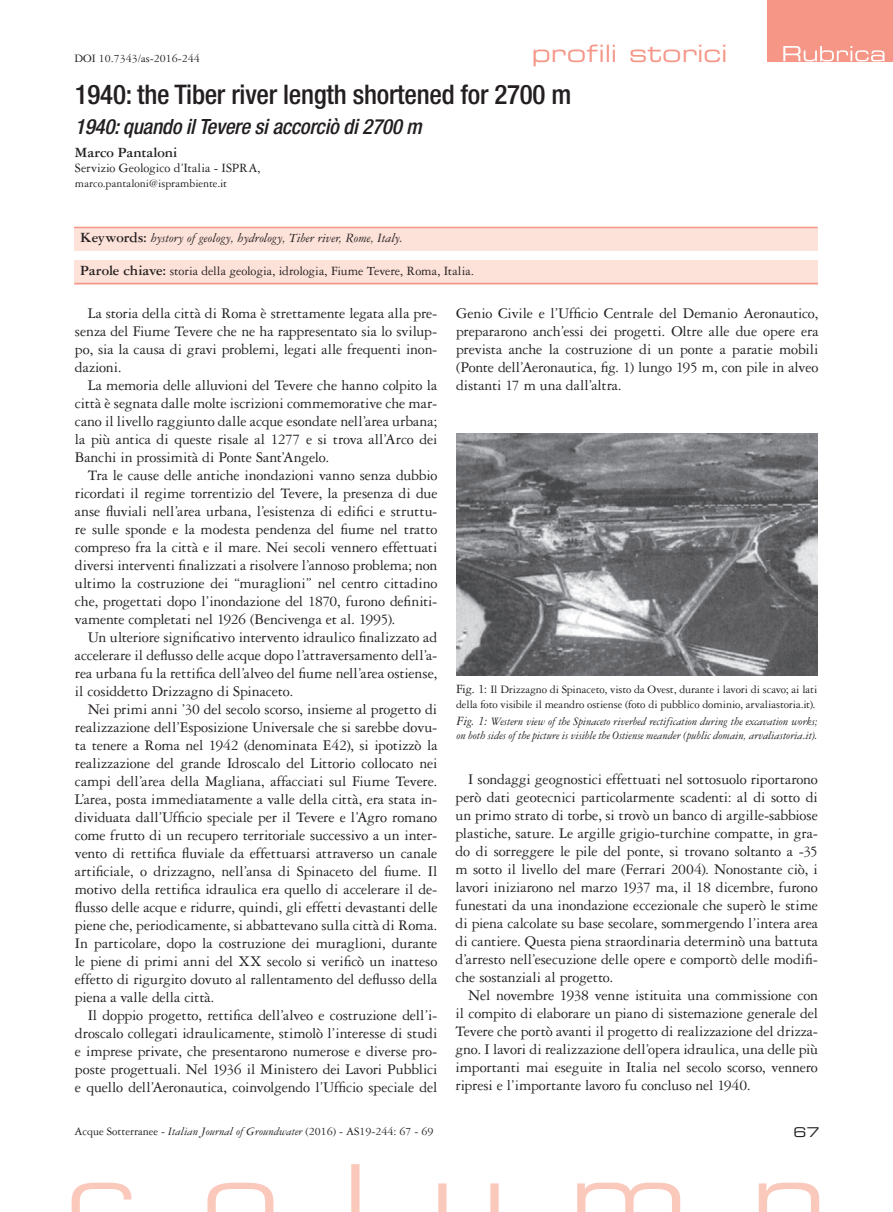
<style>
.page{position:relative;width:893px;height:1212px;background:#fff}
.page>*{position:absolute;margin:0;border:0;box-sizing:border-box;transform-origin:0 0}
.t1{font:500 condensed 27px "Helvetica Neue LT Std";letter-spacing:-.01em;color:#231f20}
.t2{font:24px "Eurostile LT Std Ex 2";color:#f59687}
.t3{font:italic 500 condensed 21px "Helvetica Neue LT Std";letter-spacing:-.015em;color:#231f20}
.t4{font:15.75px/18px "Garamond 3 LT Std";letter-spacing:-.01em;color:#231f20;text-align:justify}
.t5{font:700 15px "Garamond 3 LT Std";letter-spacing:-.005em;color:#231f20}
.t6{font:13.5px "Garamond 3 LT Std";letter-spacing:-.01em;color:#231f20}
.t7{font:italic 13.5px "Garamond 3 LT Std";color:#231f20}
.t8{font:13.5px "Eurostile LT Std Ex 2";color:#231f20}
.t9{font:12px/14.4px "Garamond 3 LT Std";letter-spacing:-.005em;color:#231f20}
.t10{font:italic 12px/14.4px "Garamond 3 LT Std";letter-spacing:-.005em;color:#231f20}
.s1{font-weight:700;font-style:normal;font-size:15px}
.s2{font-weight:700;font-size:15px}
.s3{font-size:13.5px}
.s4{font-style:italic}
</style>
<div class="page">
<svg style="left:72px;top:1164px;width:747px;height:48px"></svg>
<img style="left:456px;top:434px;width:361px;height:241px">
<div style="left:767px;top:0;width:126px;height:62px;background:#f59687"></div>
<svg style="left:783px;top:46px;width:101px;height:15px"></svg>
<div style="left:74px;top:260px;width:743px;height:24px;background:#fde2d9"></div>
<div style="left:74px;top:227px;width:743px;height:24px;background:#fde2d9"></div>
<hr style="left:74px;top:227px;width:743px;height:1px;background:#f59687">
<hr style="left:74px;top:283px;width:744px;height:1px;background:#f59687">
<p class="t9" style="left:74px;top:51px;width:127px">DOI 10.7343/as-2016-244</p>
<h2 class="t2" style="left:532px;top:37px;width:197px">profili storici</h2>
<h1 class="t1" style="left:75px;top:79px;width:498px">1940: the Tiber river length shortened for 2700 m</h1>
<h3 class="t3" style="left:75px;top:114px;width:348px">1940: quando il Tevere si accorciò di 2700 m</h3>
<p class="t5" style="left:75px;top:144px;width:104px">Marco Pantaloni</p>
<p class="t6" style="left:75px;top:161px;width:187px">Servizio Geologico d’Italia - ISPRA,</p>
<p class="t9" style="left:75px;top:177px;width:154px">marco.pantaloni@isprambiente.it</p>
<p class="t7" style="left:80px;top:231px;width:324px"><span class="s1">Keywords:</span> hystory of geology, hydrology, Tiber river, Rome, Italy.</p>
<p class="t6" style="left:80px;top:264px;width:395px"><span class="s2">Parole chiave:</span> storia della geologia, idrologia, Fiume Tevere, Roma, Italia.</p>
<p class="t4" style="left:75px;top:304px;width:364px;text-indent:13px">La storia della città di Roma è strettamente legata alla pre&shy;senza del Fiume Tevere che ne ha rappresentato sia lo svilup&shy;po, sia la causa di gravi problemi, legati alle frequenti inon&shy;dazioni.</p>
<p class="t4" style="left:75px;top:376px;width:364px;text-indent:13px">La memoria delle alluvioni del Tevere che hanno colpito la città è segnata dalle molte iscrizioni commemorative che mar&shy;cano il livello raggiunto dalle acque esondate nell’area urbana; la più antica di queste risale al 1277 e si trova all’Arco dei Banchi in prossimità di Ponte Sant’Angelo.</p>
<p class="t4" style="left:75px;top:466px;width:364px;text-indent:13px">Tra le cause delle antiche inondazioni vanno senza dubbio ricordati il regime torrentizio del Tevere, la presenza di due anse fluviali nell’area urbana, l’esistenza di edifici e struttu&shy;re sulle sponde e la modesta pendenza del fiume nel tratto compreso fra la città e il mare. Nei secoli vennero effettuati diversi interventi finalizzati a risolvere l’annoso problema; non ultimo la costruzione dei “muraglioni” nel centro cittadino che, progettati dopo l’inondazione del 1870, furono definiti&shy;vamente completati nel 1926 (Bencivenga et al. 1995).</p>
<p class="t4" style="left:75px;top:628px;width:364px;text-indent:13px">Un ulteriore significativo intervento idraulico finalizzato ad accelerare il deflusso delle acque dopo l’attraversamento dell’a&shy;rea urbana fu la rettifica dell’alveo del fiume nell’area ostiense, il cosiddetto Drizzagno di Spinaceto.</p>
<p class="t4" style="left:75px;top:700px;width:364px;text-indent:13px">Nei primi anni ’30 del secolo scorso, insieme al progetto di realizzazione dell’Esposizione Universale che si sarebbe dovu&shy;ta tenere a Roma nel 1942 (denominata E42), si ipotizzò la realizzazione del grande Idroscalo del Littorio collocato nei campi dell’area della Magliana, affacciati sul Fiume Tevere.<br>L’area, posta immediatamente a valle della città, era stata in&shy;dividuata dall’Ufficio speciale per il Tevere e l’Agro romano come frutto di un recupero territoriale successivo a un inter&shy;vento di rettifica fluviale da effettuarsi attraverso un canale artificiale, o drizzagno, nell’ansa di Spinaceto del fiume. Il motivo della rettifica idraulica era quello di accelerare il de&shy;flusso delle acque e ridurre, quindi, gli effetti devastanti delle piene che, periodicamente, si abbattevano sulla città di Roma.<br>In particolare, dopo la costruzione dei muraglioni, durante le piene di primi anni del XX secolo si verificò un inatteso effetto di rigurgito dovuto al rallentamento del deflusso della piena a valle della città.</p>
<p class="t4" style="left:75px;top:1006px;width:364px;text-indent:13px">Il doppio progetto, rettifica dell’alveo e costruzione dell’i&shy;droscalo collegati idraulicamente, stimolò l’interesse di studi e imprese private, che presentarono numerose e diverse pro&shy;poste progettuali. Nel 1936 il Ministero dei Lavori Pubblici e quello dell’Aeronautica, coinvolgendo l’Ufficio speciale del</p>
<p class="t4" style="left:456px;top:304px;width:364px">Genio Civile e l’Ufficio Centrale del Demanio Aeronautico, prepararono anch’essi dei progetti. Oltre alle due opere era prevista anche la costruzione di un ponte a paratie mobili (Ponte dell’Aeronautica, fig. 1) lungo 195 m, con pile in alveo distanti 17 m una dall’altra.</p>
<p class="t9" style="left:456px;top:682px;width:363px"><span class="s3">Fig. 1:</span> Il Drizzagno di Spinaceto, visto da Ovest, durante i lavori di scavo; ai lati della foto visibile il meandro ostiense (foto di pubblico dominio, arvaliastoria.it).</p>
<p class="t10" style="left:457px;top:714px;width:363px"><span class="s3">Fig. 1:</span> Western view of the Spinaceto riverbed rectification during the excavation works; on both sides of the picture is visible the Ostiense meander (public domain, arvaliastoria.it).</p>
<p class="t4" style="left:455px;top:770px;width:364px;text-indent:13px">I sondaggi geognostici effettuati nel sottosuolo riportarono però dati geotecnici particolarmente scadenti: al di sotto di un primo strato di torbe, si trovò un banco di argille-sabbiose plastiche, sature. Le argille grigio-turchine compatte, in gra&shy;do di sorreggere le pile del ponte, si trovano soltanto a -35 m sotto il livello del mare (Ferrari 2004). Nonostante ciò, i lavori iniziarono nel marzo 1937 ma, il 18 dicembre, furono funestati da una inondazione eccezionale che superò le stime di piena calcolate su base secolare, sommergendo l’intera area di cantiere. Questa piena straordinaria determinò una battuta d’arresto nell’esecuzione delle opere e comportò delle modifi&shy;che sostanziali al progetto.</p>
<p class="t4" style="left:455px;top:986px;width:364px;text-indent:13px">Nel novembre 1938 venne istituita una commissione con il compito di elaborare un piano di sistemazione generale del Tevere che portò avanti il progetto di realizzazione del drizza&shy;gno. I lavori di realizzazione dell’opera idraulica, una delle più importanti mai eseguite in Italia nel secolo scorso, vennero ripresi e l’importante lavoro fu concluso nel 1940.</p>
<p class="t9" style="left:74px;top:1124px;width:360px">Acque Sotterranee - <span class="s4">Italian Journal of Groundwater</span> (2016) - AS19-244: 67 - 69</p>
<p class="t8" style="left:794px;top:1123px;width:28px">67</p>
</div>
